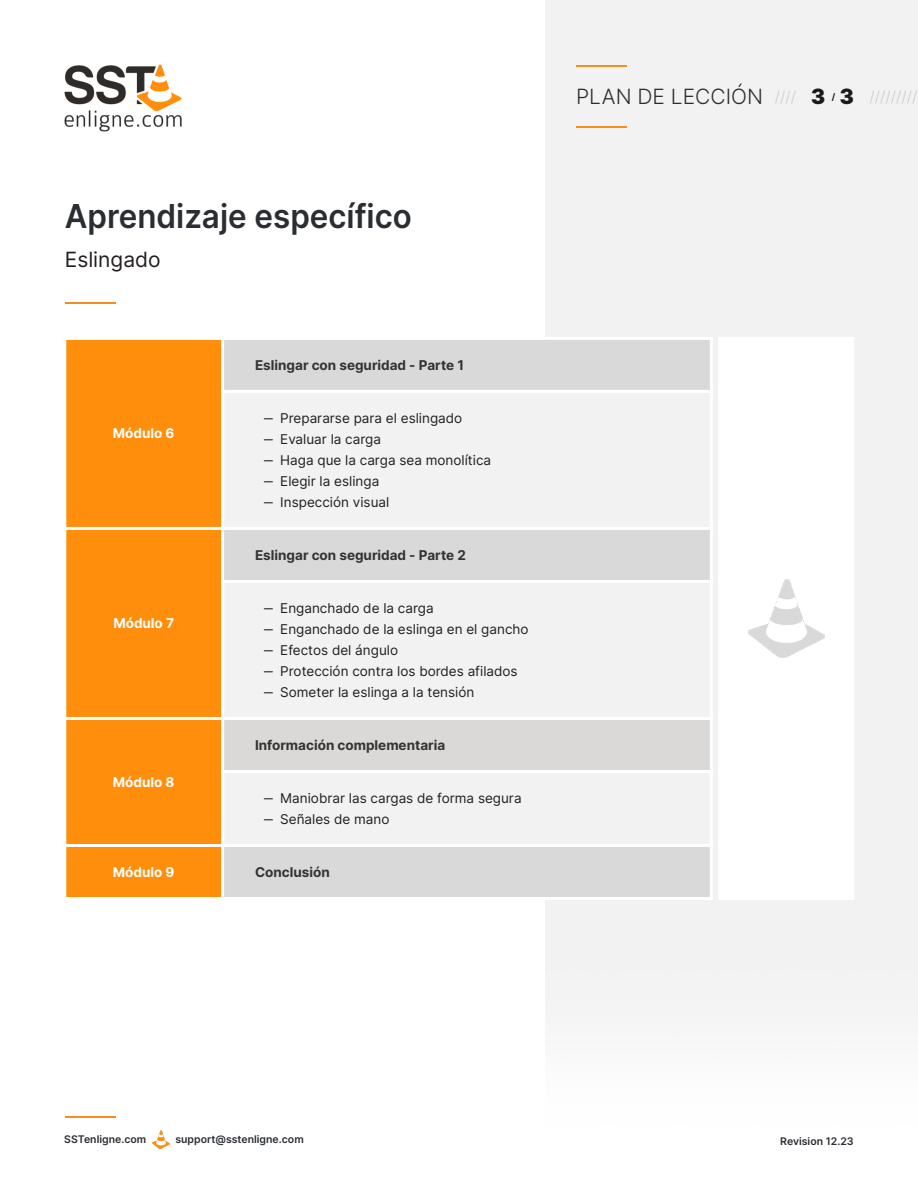
<style>
.page{position:relative;width:918px;height:1188px;background:#fff}
.page>*{position:absolute;margin:0;border:0;box-sizing:border-box;transform-origin:0 0}
.t1{font:600 33px "Inter";color:#2a2d32;scale:.95 1}
.t2{font:300 21px "Inter";color:#2a2d32}
.t3{font:21px "Inter";color:#231f20}
.t4{font:300 15px "Inter";color:#ccc}
.t5{font:13.5px/21px "Inter";color:#231f20}
.t6{font:700 13.5px "Inter";color:#333}
.t7{font:700 13.5px "Inter";color:#fff}
.t8{font:600 10.5px "Inter";color:#2a2d32}
.t9{font:700 9px "Inter";color:#1a1a1a}
.s1{font-size:15px;color:#ccc}
.s2{font-weight:900;color:#1a1a1a}
.s3{font-weight:900;font-size:21px;color:#1a1a1a}
</style>
<div class="page">
<div style="left:545px;top:0;width:373px;height:1016px;background:#f2f2f2"></div>
<hr style="left:576px;top:65px;width:50px;height:1px;background:#f78d1e">
<hr style="left:576px;top:126px;width:50px;height:1px;background:#f78d1e">
<img style="left:64px;top:64px;width:118px;height:68px">
<hr style="left:65px;top:1116px;width:50px;height:1px;background:#f78d1e">
<img style="left:152px;top:1131px;width:18px;height:17px">
<div style="left:718px;top:337px;width:136px;height:563px;background:#fff"></div>
<hr style="left:65px;top:302px;width:50px;height:2px;background:#f78d1e">
<div style="left:65px;top:338px;width:158px;height:561px;background:#ff8e0c"></div>
<div style="left:224px;top:340px;width:486px;height:50px;background:#d9d9d9"></div>
<svg style="left:224px;top:393px;width:486px;height:324px;fill:#f2f2f2"></svg>
<div style="left:223px;top:718px;width:488px;height:53px;background:#dbd9d8"></div>
<div style="left:223px;top:771px;width:488px;height:75px;background:#f2f2f2"></div>
<div style="left:223px;top:846px;width:488px;height:53px;background:#d9d9d9"></div>
<hr style="left:63px;top:338px;width:3px;height:561px;background:#fff">
<hr style="left:221px;top:338px;width:3px;height:561px;background:#fff">
<hr style="left:710px;top:338px;width:3px;height:561px;background:#fff">
<hr style="left:65px;top:337px;width:646px;height:3px;background:#fff">
<hr style="left:223px;top:390px;width:488px;height:3px;background:#fff">
<hr style="left:65px;top:527px;width:646px;height:3px;background:#fff">
<hr style="left:223px;top:580px;width:488px;height:3px;background:#fff">
<hr style="left:65px;top:717px;width:646px;height:3px;background:#fff">
<hr style="left:223px;top:770px;width:488px;height:3px;background:#fff">
<hr style="left:65px;top:844px;width:646px;height:3px;background:#fff">
<hr style="left:65px;top:897px;width:646px;height:3px;background:#fff">
<img style="left:749px;top:580px;width:75px;height:77px">
<h1 class="t1" style="left:65px;top:196px;width:367px">Aprendizaje específico</h1>
<h2 class="t3" style="left:65px;top:247px;width:97px">Eslingado</h2>
<p class="t7" style="left:113px;top:425px;width:63px">Módulo 6</p>
<p class="t7" style="left:113px;top:615px;width:62px">Módulo 7</p>
<p class="t7" style="left:113px;top:774px;width:63px">Módulo 8</p>
<p class="t6" style="left:255px;top:357px;width:210px">Eslingar con seguridad - Parte 1</p>
<p class="t5" style="left:264px;top:407px;width:229px">‒ Prepararse para el eslingado<br>‒ Evaluar la carga<br>‒ Haga que la carga sea monolítica ‒ Elegir la eslinga<br>‒ Inspección visual</p>
<p class="t6" style="left:255px;top:547px;width:212px">Eslingar con seguridad - Parte 2</p>
<p class="t5" style="left:264px;top:597px;width:266px">‒ Enganchado de la carga<br>‒ Enganchado de la eslinga en el gancho ‒ Efectos del ángulo<br>‒ Protección contra los bordes afilados ‒ Someter la eslinga a la tensión</p>
<p class="t6" style="left:255px;top:737px;width:192px">Información complementaria</p>
<p class="t5" style="left:264px;top:787px;width:259px">‒ Maniobrar las cargas de forma segura ‒ Señales de mano</p>
<p class="t7" style="left:113px;top:864px;width:63px">Módulo 9</p>
<p class="t6" style="left:255px;top:864px;width:76px">Conclusión</p>
<h2 class="t2" style="left:576px;top:84px;width:251px">PLAN DE LECCIÓN <span class="s1">////</span> <span class="s2">3</span></h2>
<p class="t9" style="left:832px;top:91px;width:5px">/</p>
<p class="t4" style="left:840px;top:88px;width:79px"><span class="s3">3</span> /////////</p>
<p class="t8" style="left:64px;top:1132px;width:83px">SSTenligne.com</p>
<p class="t8" style="left:175px;top:1132px;width:130px">support@sstenligne.com</p>
<p class="t8" style="left:780px;top:1135px;width:75px">Revision 12.23</p>
</div>
